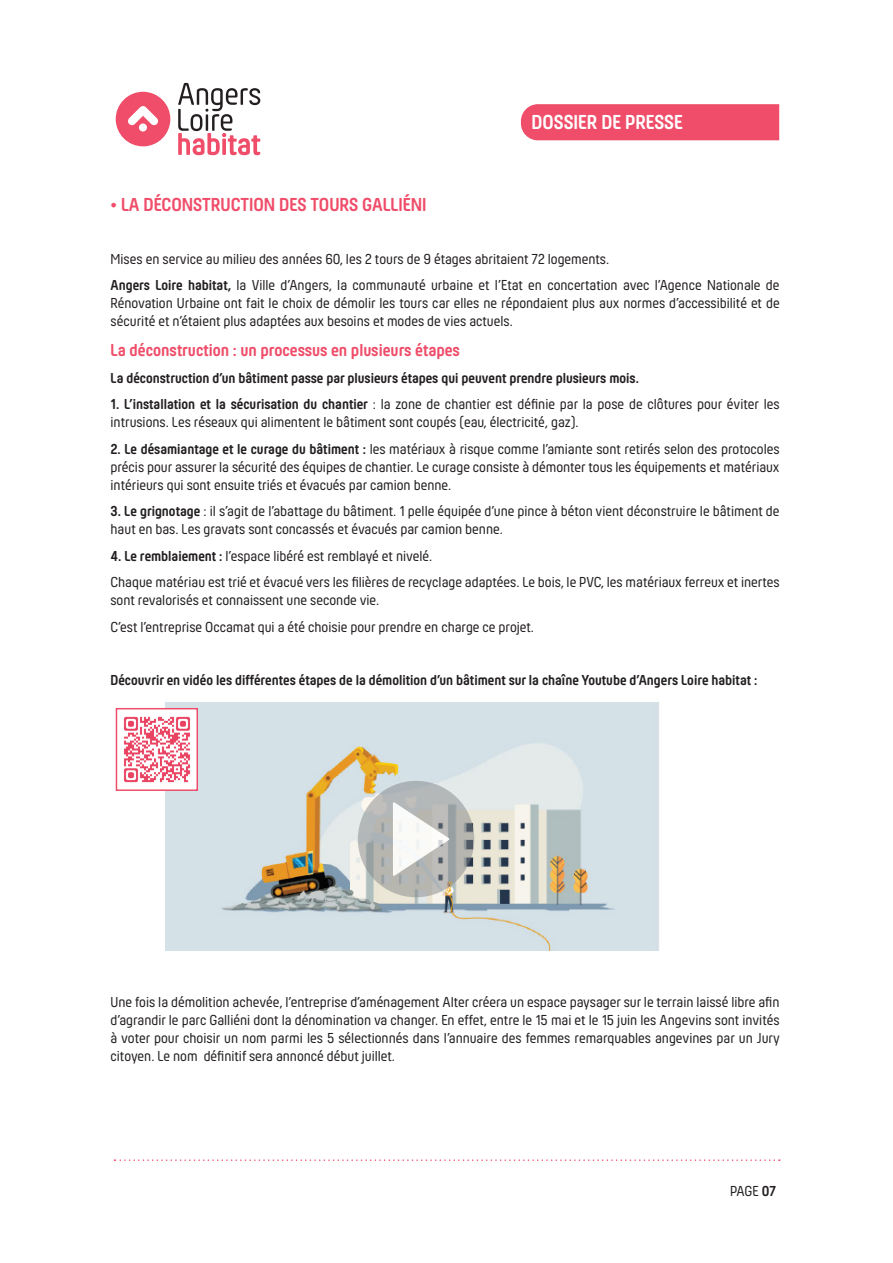
<style>
.page{position:relative;width:893px;height:1263px;background:#fff}
.page>*{position:absolute;margin:0;border:0;box-sizing:border-box;transform-origin:0 0}
.t1{font:700 21px "Hansom FY";color:#fff}
.t2{font:700 19.5px "Hansom FY";color:#ef4d69}
.t3{font:700 18px "Hansom FY";color:#ef4d69}
.t4{font:15px/18px "Hansom FY";color:#231f20;text-align:justify}
.t5{font:700 15px "Hansom FY";color:#231f20}
.s1{font-weight:700}
</style>
<div class="page">
<svg style="left:178px;top:83px;width:82px;height:72px"></svg>
<div style="left:116px;top:92px;width:54px;height:54px;background:#ef4d69;border-radius:50%"></div>
<div style="left:139px;top:123px;width:8px;height:9px;background:#fff;border-radius:50%"></div>
<svg style="left:128px;top:106px;width:30px;height:20px"></svg>
<svg style="left:114px;top:1159px;width:666px;height:2px"></svg>
<div style="left:521px;top:104px;width:258px;height:36px;background:#ef4d69"></div>
<img style="left:166px;top:702px;width:493px;height:248px">
<svg style="left:358px;top:781px;width:116px;height:116px;background:#aeb1af"></svg>
<svg style="left:391px;top:800px;width:61px;height:78px"></svg>
<img style="left:123px;top:711px;width:72px;height:77px">
<div style="left:116px;top:708px;width:82px;height:83px;border:2px solid #ef4d69"></div>
<p class="t2" style="left:111px;top:193px;width:317px">• LA DÉCONSTRUCTION DES TOURS GALLIÉNI</p>
<h1 class="t1" style="left:531px;top:110px;width:153px">DOSSIER DE PRESSE</h1>
<p class="t4" style="left:111px;top:250px;width:500px">Mises en service au milieu des années 60, les 2 tours de 9 étages abritaient 72 logements.</p>
<p class="t4" style="left:111px;top:276px;width:671px"><span class="s1">Angers Loire habitat,</span> la Ville d’Angers, la communauté urbaine et l’Etat en concertation avec l’Agence Nationale de Rénovation Urbaine ont fait le choix de démolir les tours car elles ne répondaient plus aux normes d’accessibilité et de sécurité et n’étaient plus adaptées aux besoins et modes de vies actuels.</p>
<p class="t3" style="left:111px;top:340px;width:351px">La déconstruction : un processus en plusieurs étapes</p>
<p class="t5" style="left:111px;top:369px;width:530px">La déconstruction d’un bâtiment passe par plusieurs étapes qui peuvent prendre plusieurs mois.</p>
<p class="t4" style="left:111px;top:395px;width:671px"><span class="s1">1. L’installation et la sécurisation du chantier</span> : la zone de chantier est définie par la pose de clôtures pour éviter les intrusions. Les réseaux qui alimentent le bâtiment sont coupés (eau, électricité, gaz).</p>
<p class="t4" style="left:111px;top:440px;width:671px"><span class="s1">2. Le désamiantage et le curage du bâtiment :</span> les matériaux à risque comme l’amiante sont retirés selon des protocoles précis pour assurer la sécurité des équipes de chantier. Le curage consiste à démonter tous les équipements et matériaux intérieurs qui sont ensuite triés et évacués par camion benne.</p>
<p class="t4" style="left:111px;top:502px;width:670px"><span class="s1">3. Le grignotage</span> : il s’agit de l’abattage du bâtiment. 1 pelle équipée d’une pince à béton vient déconstruire le bâtiment de haut en bas. Les gravats sont concassés et évacués par camion benne.</p>
<p class="t4" style="left:111px;top:547px;width:323px"><span class="s1">4. Le remblaiement :</span> l’espace libéré est remblayé et nivelé.</p>
<p class="t4" style="left:111px;top:573px;width:671px">Chaque matériau est trié et évacué vers les filières de recyclage adaptées. Le bois, le PVC, les matériaux ferreux et inertes sont revalorisés et connaissent une seconde vie.</p>
<p class="t4" style="left:111px;top:618px;width:425px">C’est l’entreprise Occamat qui a été choisie pour prendre en charge ce projet.</p>
<p class="t5" style="left:111px;top:671px;width:648px">Découvrir en vidéo les différentes étapes de la démolition d’un bâtiment sur la chaîne Youtube d’Angers Loire habitat :</p>
<p class="t4" style="left:111px;top:992px;width:671px">Une fois la démolition achevée, l’entreprise d’aménagement Alter créera un espace paysager sur le terrain laissé libre afin d’agrandir le parc Galliéni dont la dénomination va changer. En effet, entre le 15 mai et le 15 juin les Angevins sont invités à voter pour choisir un nom parmi les 5 sélectionnés dans l’annuaire des femmes remarquables angevines par un Jury citoyen. Le nom définitif sera annoncé début juillet.</p>
</div>
